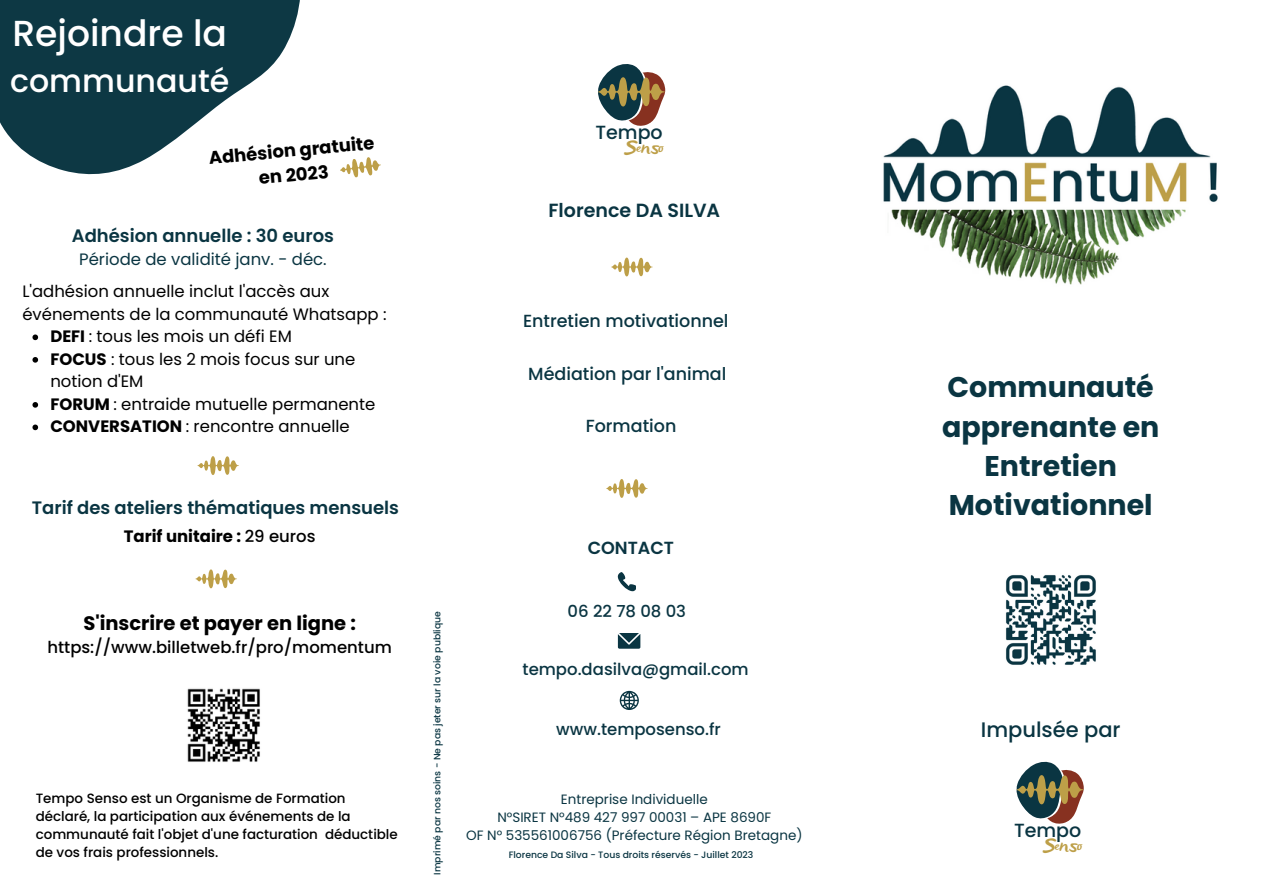
<style>
.page{position:relative;width:1263px;height:894px;background:#fff}
.page>*{position:absolute;margin:0;border:0;box-sizing:border-box;transform-origin:0 0}
.t1{font:500 36.15px "Poppins";color:#fff}
.t2{font:500 31.65px "Poppins";color:#fff}
.t3{font:700 28.5px/39.3px "Poppins";color:#0a3542;text-align:center}
.t4{font:500 21px "Poppins";color:#0a3542}
.t5{font:700 19.5px "Poppins";color:#000}
.t6{font:600 19.05px "Poppins";color:#0a3542}
.t7{font:500 19.05px "Poppins";color:#0a3542}
.t8{font:600 18px "Poppins";color:#0a3542}
.t9{font:700 18px/24.8px "Poppins";color:#000;text-align:center}
.t10{font:500 17.55px "Poppins";color:#0a3542}
.t11{font:600 17.55px "Poppins";color:#0a3542}
.t12{font:17.25px "Lifelogo Easy";color:#bd9f48}
.t13{font:16.5px/22.5px "Poppins";color:#000}
.t14{font:500 16.5px "Poppins";color:#0a3542}
.t15{font:500 16.5px "Poppins";color:#000}
.t16{font:16.5px "Poppins";color:#0a3542}
.t17{font:700 16.5px "Poppins";color:#000}
.t18{font:500 13.5px/17.9px "Poppins";color:#000}
.t19{font:13.5px "Poppins";color:#0a3542}
.t20{font:500 9.3px "Poppins";color:#0a3542}
.s1{font-weight:700}
.s2{font-weight:500}
</style>
<div class="page">
<svg style="left:1016px;top:761px;width:68px;height:63px"></svg>
<svg style="left:611px;top:257px;width:42px;height:19px"></svg>
<svg style="left:606px;top:479px;width:42px;height:19px"></svg>
<svg style="left:0;top:0;width:300px;height:175px;fill:#0d3844"></svg>
<svg style="left:598px;top:64px;width:68px;height:62px"></svg>
<img style="left:883px;top:85px;width:335px;height:200px">
<svg style="left:618px;top:572px;width:18px;height:19px"></svg>
<svg style="left:618px;top:633px;width:22px;height:15px"></svg>
<svg style="left:620px;top:690px;width:19px;height:19px"></svg>
<img style="left:1006px;top:575px;width:90px;height:90px">
<svg style="left:195px;top:569px;width:42px;height:19px"></svg>
<svg style="left:340px;top:157px;width:41px;height:21px"></svg>
<svg style="left:197px;top:456px;width:42px;height:19px"></svg>
<img style="left:187px;top:688px;width:73px;height:74px">
<svg style="left:32px;top:334px;width:6px;height:6px"></svg>
<svg style="left:32px;top:357px;width:6px;height:5px"></svg>
<svg style="left:32px;top:402px;width:6px;height:5px"></svg>
<svg style="left:32px;top:424px;width:6px;height:6px"></svg>
<p class="t1" style="left:12px;top:8px;width:216px">Rejoindre la</p>
<p class="t2" style="left:10px;top:59px;width:221px">communauté</p>
<p class="t9" style="left:208px;top:145px;width:168px;rotate:-5deg">Adhésion gratuite en 2023</p>
<p class="t8" style="left:72px;top:223px;width:264px">Adhésion annuelle : 30 euros</p>
<p class="t16" style="left:79px;top:247px;width:249px">Période de validité janv. - déc.</p>
<p class="t13" style="left:22px;top:280px;width:366px">L'adhésion annuelle inclut l'accès aux événements de la communauté Whatsapp :</p>
<p class="t13" style="left:50px;top:325px;width:243px"><span class="s1">DEFI</span> : tous les mois un défi EM</p>
<p class="t13" style="left:50px;top:348px;width:307px"><span class="s1">FOCUS</span> : tous les 2 mois focus sur une notion d'EM</p>
<p class="t13" style="left:50px;top:393px;width:326px"><span class="s1">FORUM</span> : entraide mutuelle permanente</p>
<p class="t13" style="left:50px;top:415px;width:301px"><span class="s1">CONVERSATION</span> : rencontre annuelle</p>
<p class="t8" style="left:32px;top:494px;width:369px">Tarif des ateliers thématiques mensuels</p>
<p class="t17" style="left:124px;top:524px;width:193px">Tarif unitaire : <span class="s2">29 euros</span></p>
<p class="t5" style="left:83px;top:609px;width:274px">S'inscrire et payer en ligne :</p>
<p class="t15" style="left:47px;top:636px;width:346px">https://www.billetweb.fr/pro/momentum</p>
<p class="t18" style="left:36px;top:789px;width:364px">Tempo Senso est un Organisme de Formation déclaré, la participation aux événements de la communauté fait l'objet d'une facturation déductible de vos frais professionnels.</p>
<p class="t7" style="left:595px;top:119px;width:69px">Tempo</p>
<p class="t12" style="left:625px;top:135px;width:41px">Senso</p>
<p class="t6" style="left:548px;top:196px;width:173px">Florence DA SILVA</p>
<p class="t10" style="left:523px;top:308px;width:207px">Entretien motivationnel</p>
<p class="t10" style="left:528px;top:361px;width:200px">Médiation par l'animal</p>
<p class="t10" style="left:586px;top:414px;width:92px">Formation</p>
<p class="t20" style="left:431px;top:874px;width:265px;rotate:-90deg">Imprimé par nos soins - Ne pas jeter sur la voie publique</p>
<p class="t11" style="left:588px;top:535px;width:88px">CONTACT</p>
<p class="t14" style="left:568px;top:599px;width:120px">06 22 78 08 03</p>
<p class="t14" style="left:523px;top:657px;width:228px">tempo.dasilva@gmail.com</p>
<p class="t14" style="left:556px;top:717px;width:166px">www.temposenso.fr</p>
<p class="t19" style="left:561px;top:789px;width:148px">Entreprise Individuelle</p>
<p class="t19" style="left:497px;top:807px;width:275px">N°SIRET N°489 427 997 00031 – APE 8690F</p>
<p class="t19" style="left:466px;top:825px;width:338px">OF N° 535561006756 (Préfecture Région Bretagne)</p>
<p class="t20" style="left:509px;top:848px;width:246px">Florence Da Silva - Tous droits réservés - Juillet 2023</p>
<p class="t3" style="left:942px;top:367px;width:219px">Communauté apprenante en<br>Entretien<br>Motivationnel</p>
<p class="t4" style="left:981px;top:715px;width:141px">Impulsée par</p>
<p class="t7" style="left:1014px;top:817px;width:69px">Tempo</p>
<p class="t12" style="left:1043px;top:832px;width:41px">Senso</p>
</div>
